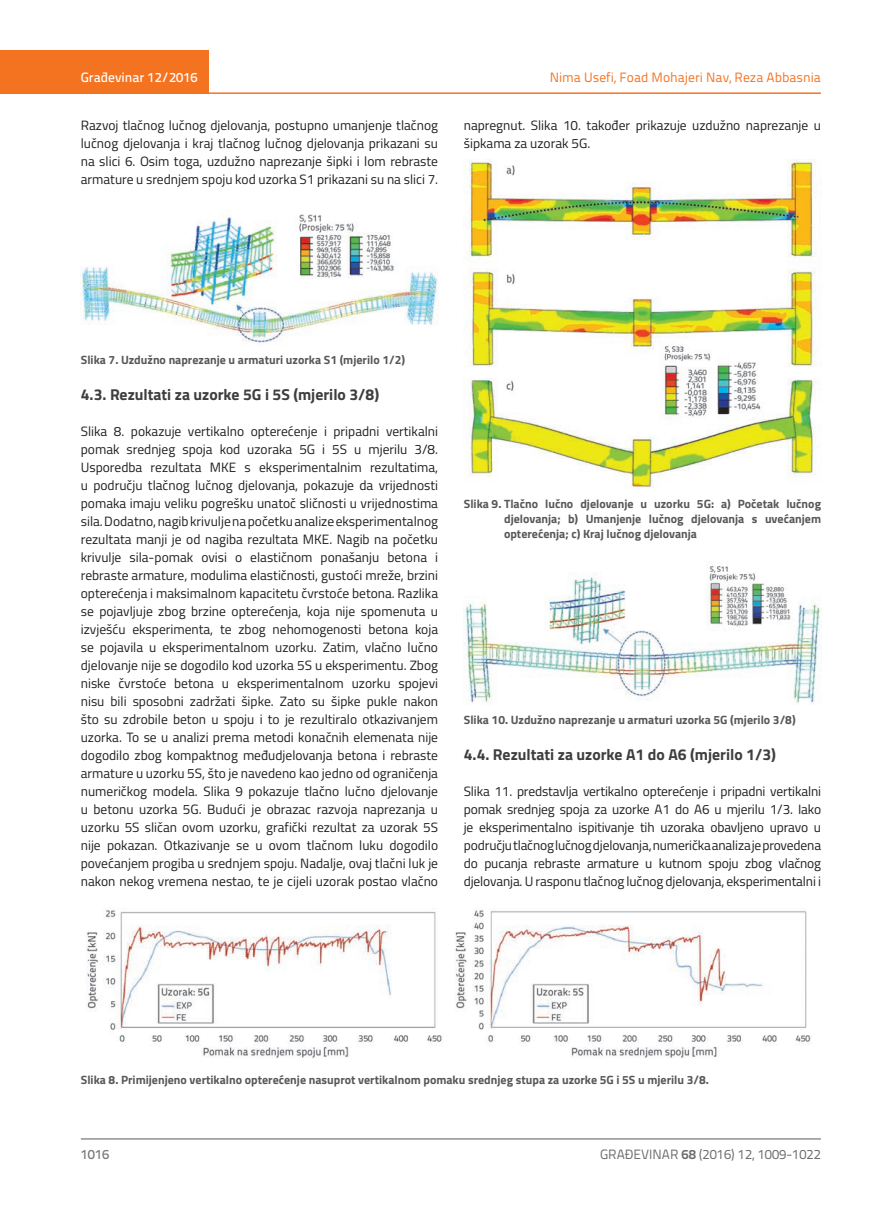
<style>
.page{position:relative;width:872px;height:1212px;background:#fff}
.page>*{position:absolute;margin:0;border:0;box-sizing:border-box;transform-origin:0 0}
.t1{font:700 15.75px "Titillium";color:#3e3e3f}
.t2{font:13.5px/18px "Titillium";color:#231f20;text-align:justify}
.t3{font:13.5px "Titillium Text 22 L";color:#f47321}
.t4{font:13.5px "Titillium Text 22 L";color:#6c6d70}
.t5{font:500 13.5px "Titillium Text 22 L";color:#fff}
.t6{font:500 13.5px "Titillium Text 22 L";color:#787a7d}
.t7{font:700 12px/15px "Titillium";color:#57585a;text-align:justify}
.s1{font-weight:700}
</style>
<div class="page">
<div style="left:0;top:50px;width:208px;height:44px;background:#f47321"></div>
<hr style="left:0;top:92px;width:821px;height:2px;background:#f47321">
<hr style="left:81px;top:1139px;width:740px;height:1px;background:#57585a">
<img style="left:81px;top:214px;width:357px;height:130px">
<img style="left:86px;top:910px;width:725px;height:148px">
<img style="left:466px;top:160px;width:351px;height:328px">
<img style="left:464px;top:566px;width:356px;height:138px">
<p class="t5" style="left:81px;top:67px;width:118px">Građevinar 12/2016</p>
<p class="t2" style="left:81px;top:115px;width:359px">Razvoj tlačnog lučnog djelovanja, postupno umanjenje tlačnog lučnog djelovanja i kraj tlačnog lučnog djelovanja prikazani su na slici 6. Osim toga, uzdužno naprezanje šipki i lom rebraste armature u srednjem spoju kod uzorka S1 prikazani su na slici 7.</p>
<p class="t3" style="left:550px;top:68px;width:273px">Nima Usefi, Foad Mohajeri Nav, Reza Abbasnia</p>
<p class="t2" style="left:464px;top:115px;width:359px">napregnut. Slika 10. također prikazuje uzdužno naprezanje u šipkama za uzorak 5G.</p>
<p class="t7" style="left:81px;top:351px;width:326px">Slika 7. Uzdužno naprezanje u armaturi uzorka S1 (mjerilo 1/2)</p>
<p class="t1" style="left:81px;top:382px;width:300px">4.3. Rezultati za uzorke 5G i 5S (mjerilo 3/8)</p>
<p class="t2" style="left:81px;top:421px;width:359px">Slika 8. pokazuje vertikalno opterećenje i pripadni vertikalni pomak srednjeg spoja kod uzoraka 5G i 5S u mjerilu 3/8.<br>Usporedba rezultata MKE s eksperimentalnim rezultatima, u području tlačnog lučnog djelovanja, pokazuje da vrijednosti pomaka imaju veliku pogrešku unatoč sličnosti u vrijednostima sila. Dodatno, nagib krivulje na početku analize eksperimentalnog rezultata manji je od nagiba rezultata MKE. Nagib na početku krivulje sila-pomak ovisi o elastičnom ponašanju betona i rebraste armature, modulima elastičnosti, gustoći mreže, brzini opterećenja i maksimalnom kapacitetu čvrstoće betona. Razlika se pojavljuje zbog brzine opterećenja, koja nije spomenuta u izvješću eksperimenta, te zbog nehomogenosti betona koja se pojavila u eksperimentalnom uzorku. Zatim, vlačno lučno djelovanje nije se dogodilo kod uzorka 5S u eksperimentu. Zbog niske čvrstoće betona u eksperimentalnom uzorku spojevi nisu bili sposobni zadržati šipke. Zato su šipke pukle nakon što su zdrobile beton u spoju i to je rezultiralo otkazivanjem uzorka. To se u analizi prema metodi konačnih elemenata nije dogodilo zbog kompaktnog međudjelovanja betona i rebraste armature u uzorku 5S, što je navedeno kao jedno od ograničenja numeričkog modela. Slika 9 pokazuje tlačno lučno djelovanje u betonu uzorka 5G. Budući je obrazac razvoja naprezanja u uzorku 5S sličan ovom uzorku, grafički rezultat za uzorak 5S nije pokazan. Otkazivanje se u ovom tlačnom luku dogodilo povećanjem progiba u srednjem spoju. Nadalje, ovaj tlačni luk je nakon nekog vremena nestao, te je cijeli uzorak postao vlačno</p>
<p class="t7" style="left:504px;top:495px;width:318px;text-indent:-40px">Slika 9. Tlačno lučno djelovanje u uzorku 5G: a) Početak lučnog djelovanja; b) Umanjenje lučnog djelovanja s uvećanjem opterećenja; c) Kraj lučnog djelovanja</p>
<p class="t7" style="left:464px;top:712px;width:333px">Slika 10. Uzdužno naprezanje u armaturi uzorka 5G (mjerilo 3/8)</p>
<p class="t1" style="left:464px;top:742px;width:314px">4.4. Rezultati za uzorke A1 do A6 (mjerilo 1/3)</p>
<p class="t2" style="left:464px;top:782px;width:359px">Slika 11. predstavlja vertikalno opterećenje i pripadni vertikalni pomak srednjeg spoja za uzorke A1 do A6 u mjerilu 1/3. Iako je eksperimentalno ispitivanje tih uzoraka obavljeno upravo u području tlačnog lučnog djelovanja, numerička analiza je provedena do pucanja rebraste armature u kutnom spoju zbog vlačnog djelovanja. U rasponu tlačnog lučnog djelovanja, eksperimentalni i</p>
<p class="t7" style="left:81px;top:1072px;width:629px">Slika 8. Primijenjeno vertikalno opterećenje nasuprot vertikalnom pomaku srednjeg stupa za uzorke 5G i 5S u mjerilu 3/8.</p>
<p class="t6" style="left:81px;top:1144px;width:30px">1016</p>
<p class="t4" style="left:600px;top:1144px;width:222px">GRAĐEVINAR <span class="s1">68</span> (2016) 12, 1009-1022</p>
</div>
